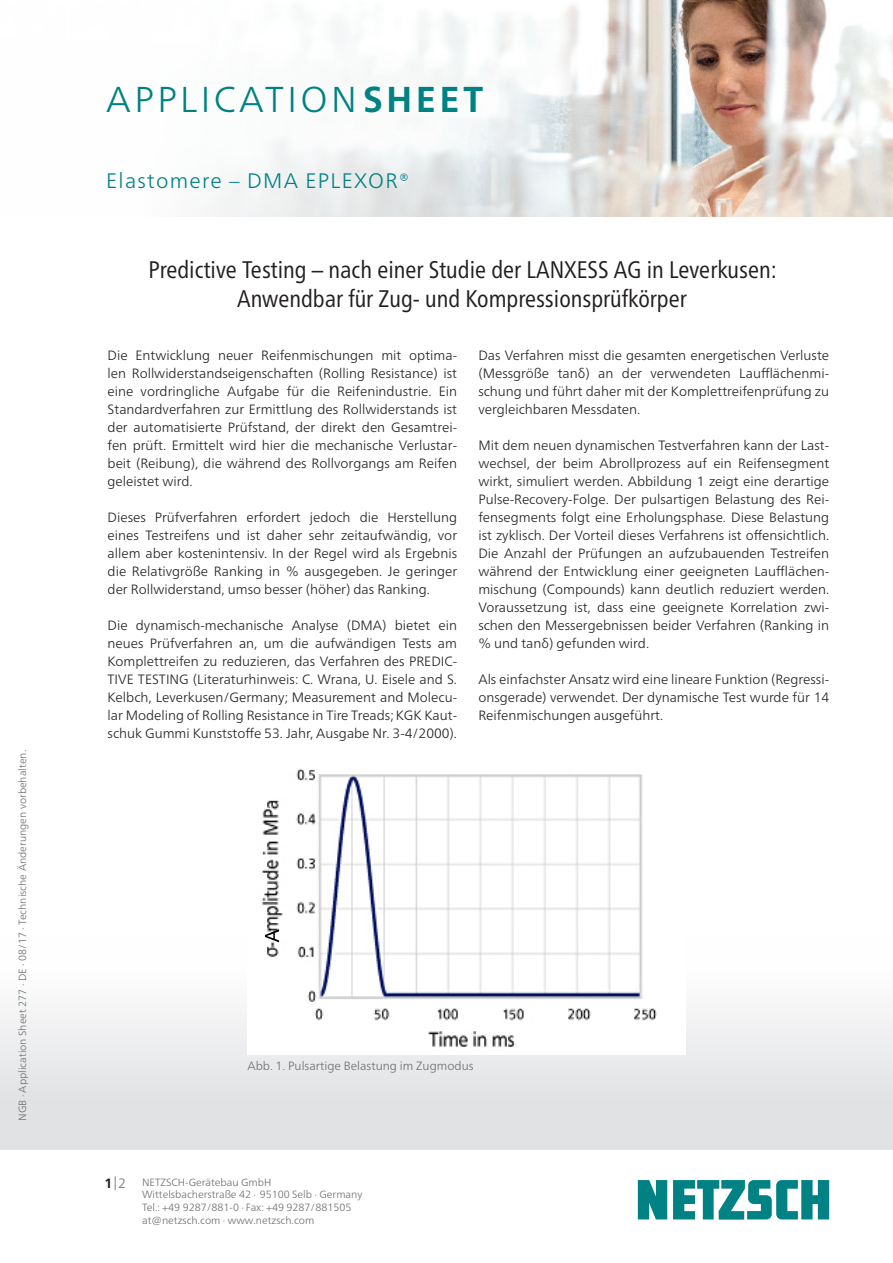
<style>
.page{position:relative;width:893px;height:1263px;background:#fff}
.page>*{position:absolute;margin:0;border:0;box-sizing:border-box;transform-origin:0 0}
.Fließtext_engl{font:300 36px "Frutiger Neue LTW1 G";letter-spacing:.095em;color:#008183}
.t1{font:condensed 24px "Frutiger Neue LTW1 G";color:#231f20}
.t2{font:300 21px "Frutiger Neue LTW1 G";letter-spacing:.06em;color:#008183}
.D_Fließtext{font:300 13.5px/18px "Frutiger Neue LTW1 G";color:#231f20;text-align:justify}
.t3{font:300 13.5px "Frutiger Neue LTW1 G";color:#6c6d70}
.t4{font:300 12px "Frutiger Neue LTW1 G";color:#6c6d70}
.E_Bildunterschrift{font:300 10.5px "Frutiger Neue LTW1 G";color:#6c6d70}
.s1{font-weight:700}
.s2{font-weight:700;color:#231f20}
</style>
<div class="page">
<img style="left:211px;top:0;width:682px;height:216px">
<svg style="left:638px;top:1180px;width:191px;height:39px"></svg>
<img style="left:261px;top:768px;width:396px;height:279px">
<p class="E_Bildunterschrift" style="left:16px;top:1121px;width:372px;rotate:-90deg">NGB · Application Sheet 277 · DE · 08/17 · Technische Änderungen vorbehalten.</p>
<p class="Fließtext_engl" style="left:106px;top:78px;width:379px">APPLICATION<span class="s1">SHEET</span></p>
<p class="t2" style="left:106px;top:168px;width:305px">Elastomere – DMA EPLEXOR®</p>
<p class="t1" style="left:148px;top:252px;width:630px">Predictive Testing – nach einer Studie der LANXESS AG in Leverkusen:</p>
<p class="t1" style="left:237px;top:281px;width:451px">Anwendbar für Zug- und Kompressionsprüfkörper</p>
<p class="D_Fließtext" style="left:108px;top:346px;width:351px">Die Entwicklung neuer Reifenmischungen mit optima&shy;len Rollwiderstandseigenschaften (Rolling Resistance) ist eine vordringliche Aufgabe für die Reifenindustrie. Ein Standardverfahren zur Ermittlung des Rollwiderstands ist der automatisierte Prüfstand, der direkt den Gesamtrei&shy;fen prüft. Ermittelt wird hier die mechanische Verlustar&shy;beit (Reibung), die während des Rollvorgangs am Reifen geleistet wird.</p>
<p class="D_Fließtext" style="left:108px;top:508px;width:351px">Dieses Prüfverfahren erfordert jedoch die Herstellung eines Testreifens und ist daher sehr zeitaufwändig, vor allem aber kostenintensiv. In der Regel wird als Ergebnis die Relativgröße Ranking in % ausgegeben. Je geringer der Rollwiderstand, umso besser (höher) das Ranking.</p>
<p class="D_Fließtext" style="left:108px;top:616px;width:351px">Die dynamisch-mechanische Analyse (DMA) bietet ein neues Prüfverfahren an, um die aufwändigen Tests am Komplettreifen zu reduzieren, das Verfahren des PREDIC-TIVE TESTING (Literaturhinweis: C. Wrana, U. Eisele and S.<br>Kelbch, Leverkusen/Germany; Measurement and Molecu&shy;lar Modeling of Rolling Resistance in Tire Treads; KGK Kaut&shy;schuk Gummi Kunststoffe 53. Jahr, Ausgabe Nr. 3-4/2000).</p>
<p class="D_Fließtext" style="left:478px;top:346px;width:352px">Das Verfahren misst die gesamten energetischen Verluste (Messgröße tanδ) an der verwendeten Laufflächenmi&shy;schung und führt daher mit der Komplettreifenprüfung zu vergleichbaren Messdaten.</p>
<p class="D_Fließtext" style="left:478px;top:436px;width:352px">Mit dem neuen dynamischen Testverfahren kann der Last&shy;wechsel, der beim Abrollprozess auf ein Reifensegment wirkt, simuliert werden. Abbildung 1 zeigt eine derartige Pulse-Recovery-Folge. Der pulsartigen Belastung des Rei&shy;fensegments folgt eine Erholungsphase. Diese Belastung ist zyklisch. Der Vorteil dieses Verfahrens ist offensichtlich.<br>Die Anzahl der Prüfungen an aufzubauenden Testreifen während der Entwicklung einer geeigneten Laufflächen&shy;mischung (Compounds) kann deutlich reduziert werden.<br>Voraussetzung ist, dass eine geeignete Korrelation zwi&shy;schen den Messergebnissen beider Verfahren (Ranking in % und tanδ) gefunden wird.</p>
<p class="D_Fließtext" style="left:478px;top:670px;width:352px">Als einfachster Ansatz wird eine lineare Funktion (Regressi&shy;onsgerade) verwendet. Der dynamische Test wurde für 14<br>Reifenmischungen ausgeführt.</p>
<p class="t4" style="left:247px;top:1059px;width:228px">Abb. 1. Pulsartige Belastung im Zugmodus</p>
<p class="t3" style="left:104px;top:1175px;width:23px"><span class="s2">1</span>|2</p>
<p class="E_Bildunterschrift" style="left:142px;top:1175px;width:131px">NETZSCH-Gerätebau GmbH</p>
<p class="E_Bildunterschrift" style="left:142px;top:1188px;width:222px">Wittelsbacherstraße 42 ∙ 95100 Selb ∙ Germany</p>
<p class="E_Bildunterschrift" style="left:142px;top:1201px;width:211px">Tel.: +49 9287/881-0 ∙ Fax: +49 9287/881505</p>
<p class="E_Bildunterschrift" style="left:142px;top:1214px;width:174px">at@netzsch.com ∙ www.netzsch.com</p>
</div>
